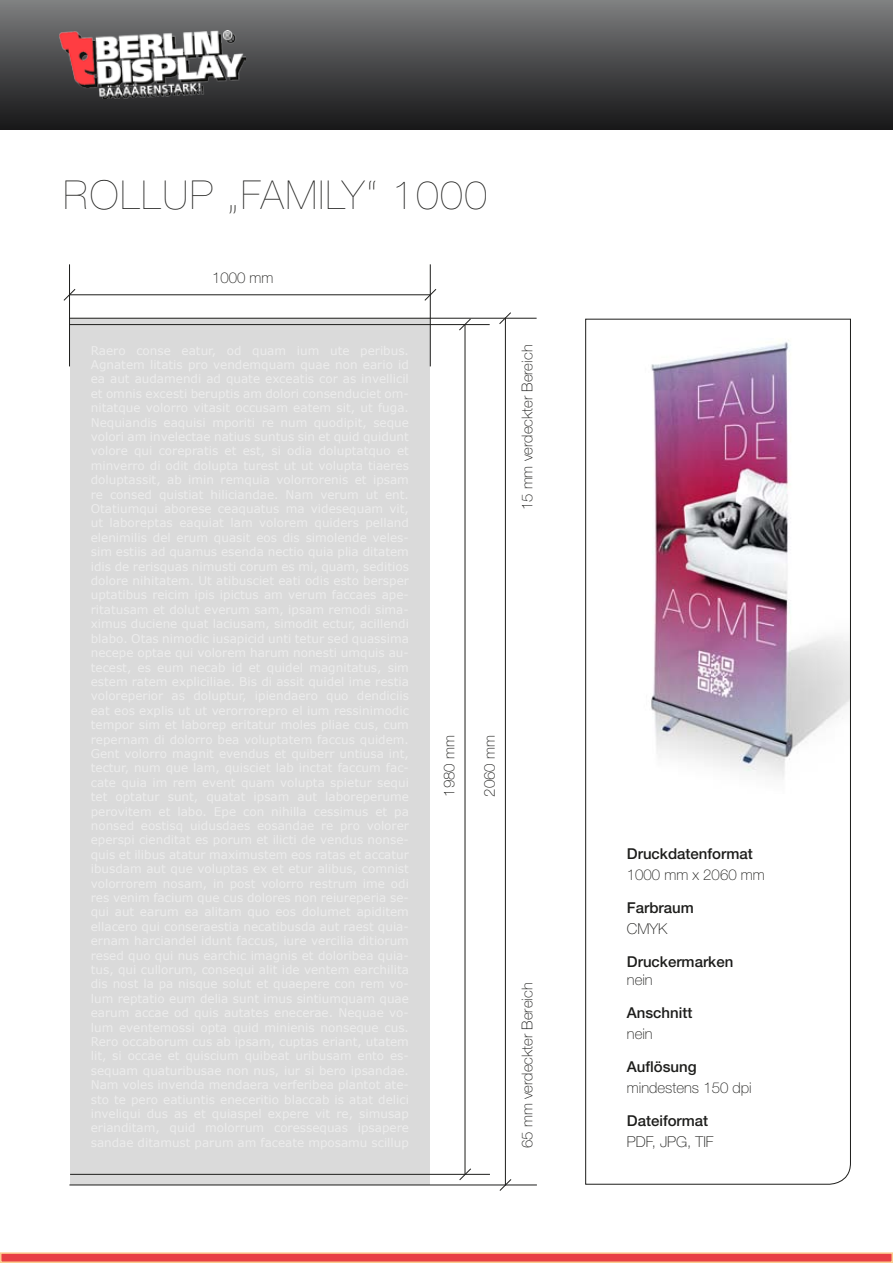
<style>
.page{position:relative;width:893px;height:1263px;background:#fff}
.page>*{position:absolute;margin:0;border:0;box-sizing:border-box;transform-origin:0 0}
.t1{font:200 39.9px "Helvetica Neue";letter-spacing:.05em;color:#1d1d1b}
.t2{font:100 15px "Helvetica Neue";color:#1d1d1b}
.t3{font:500 15px "Helvetica Neue";color:#1d1d1b}
</style>
<div class="page">
<div style="left:0;top:0;width:893px;height:130px;background:linear-gradient(to bottom,#7d7e7f,#161617)"></div>
<div style="left:1px;top:1253px;width:891px;height:9px;background:#e83f45"></div>
<div style="left:0;top:1252px;width:893px;height:11px;border:2px solid #fccb8e"></div>
<img style="left:60px;top:31px;width:185px;height:67px">
<div style="left:70px;top:319px;width:360px;height:866px;background:#dadada"></div>
<svg style="left:585px;top:318px;width:266px;height:867px"></svg>
<img style="left:585px;top:323px;width:266px;height:471px">
<hr style="left:69px;top:1184px;width:468px;height:1px;background:#1d1d1b">
<hr style="left:69px;top:318px;width:468px;height:1px;background:#1d1d1b">
<hr style="left:505px;top:318px;width:1px;height:867px;background:#1d1d1b">
<svg style="left:499px;top:312px;width:12px;height:12px"></svg>
<svg style="left:499px;top:1179px;width:13px;height:12px"></svg>
<hr style="left:465px;top:324px;width:1px;height:851px;background:#1d1d1b">
<svg style="left:459px;top:318px;width:12px;height:13px"></svg>
<svg style="left:459px;top:1168px;width:12px;height:12px"></svg>
<hr style="left:69px;top:324px;width:421px;height:1px;background:#1d1d1b">
<hr style="left:70px;top:1174px;width:420px;height:1px;background:#1d1d1b">
<hr style="left:69px;top:264px;width:1px;height:102px;background:#1d1d1b">
<hr style="left:430px;top:264px;width:1px;height:102px;background:#1d1d1b">
<hr style="left:69px;top:294px;width:362px;height:1px;background:#1d1d1b">
<svg style="left:424px;top:289px;width:12px;height:12px"></svg>
<svg style="left:63px;top:289px;width:13px;height:12px"></svg>
<h1 class="t1" style="left:63px;top:172px;width:425px">Rollup „FAMILY“ 1000</h1>
<p class="t2" style="left:212px;top:269px;width:63px">1000 mm</p>
<p class="t2" style="left:519px;top:510px;width:167px;rotate:-90deg">15 mm verdeckter Bereich</p>
<p class="t2" style="left:441px;top:797px;width:63px;rotate:-90deg">1980 mm</p>
<p class="t2" style="left:481px;top:797px;width:63px;rotate:-90deg">2060 mm</p>
<p class="t2" style="left:519px;top:1148px;width:167px;rotate:-90deg">65 mm verdeckter Bereich</p>
<p class="t3" style="left:627px;top:845px;width:127px">Druckdatenformat</p>
<p class="t2" style="left:627px;top:866px;width:139px">1000 mm x 2060 mm</p>
<p class="t3" style="left:627px;top:899px;width:68px">Farbraum</p>
<p class="t2" style="left:627px;top:920px;width:42px">CMYK</p>
<p class="t3" style="left:627px;top:953px;width:108px">Druckermarken</p>
<p class="t2" style="left:627px;top:971px;width:27px">nein</p>
<p class="t3" style="left:627px;top:1004px;width:67px">Anschnitt</p>
<p class="t2" style="left:627px;top:1025px;width:27px">nein</p>
<p class="t3" style="left:627px;top:1058px;width:71px">Auflösung</p>
<p class="t2" style="left:627px;top:1079px;width:126px">mindestens 150 dpi</p>
<p class="t3" style="left:627px;top:1112px;width:83px">Dateiformat</p>
<p class="t2" style="left:627px;top:1133px;width:88px">PDF, JPG, TIF</p>
</div>
